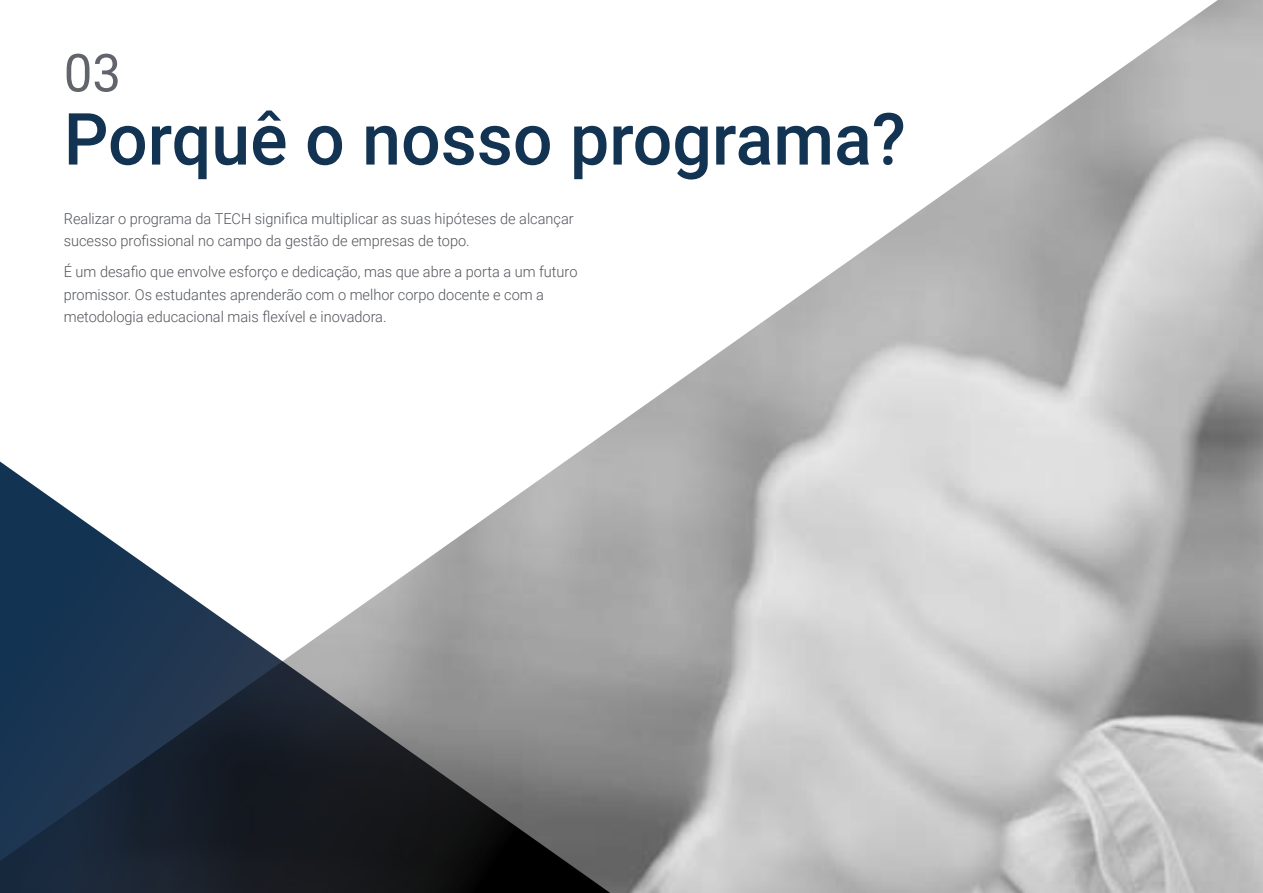
<style>
.page{position:relative;width:1263px;height:893px;background:#fff}
.page>*{position:absolute;margin:0;border:0;box-sizing:border-box;transform-origin:0 0}
.t1{font:500 72px "Roboto";color:#123352}
.t2{font:52.5px "Roboto";color:#61646a}
.t3{font:300 15px/22.5px "Roboto";color:#52555b}
</style>
<div class="page">
<img style="left:587px;top:0;width:676px;height:893px">
<svg style="left:0;top:446px;width:640px;height:447px"></svg>
<h2 class="t2" style="left:64px;top:36px;width:59px">03</h2>
<h1 class="t1" style="left:64px;top:89px;width:843px">Porquê o nosso programa?</h1>
<p class="t3" style="left:64px;top:207px;width:511px">Realizar o programa da TECH significa multiplicar as suas hipóteses de alcançar sucesso profissional no campo da gestão de empresas de topo.</p>
<p class="t3" style="left:64px;top:260px;width:515px">É um desafio que envolve esforço e dedicação, mas que abre a porta a um futuro promissor. Os estudantes aprenderão com o melhor corpo docente e com a metodologia educacional mais flexível e inovadora.</p>
</div>
